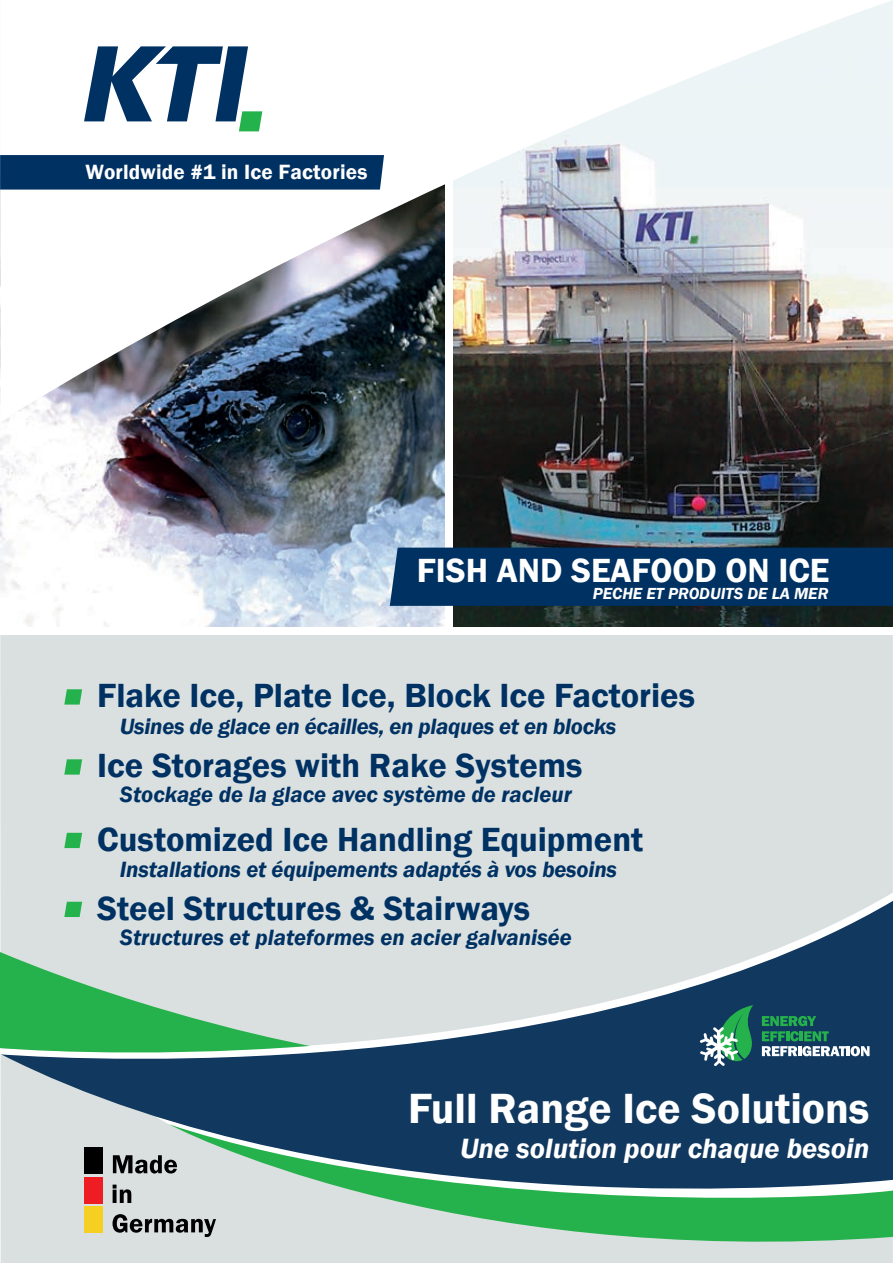
<style>
.page{position:relative;width:893px;height:1263px;background:#fff}
.page>*{position:absolute;margin:0;border:0;box-sizing:border-box;transform-origin:0 0}
.t1{font:600 43.5px "Franklin Gothic";color:#fff}
.t2{font:600 34.5px/70.1px "Franklin Gothic";color:#003163}
.t3{font:600 34.5px "Franklin Gothic";color:#fff}
.t4{font:italic 600 28.65px "Franklin Gothic";color:#fff}
.t5{font:italic 600 22.8px "Franklin Gothic";letter-spacing:-.01em;color:#003163}
.t6{font:600 21.3px "Franklin Gothic";letter-spacing:.01em;color:#fff}
.t7{font:italic 600 16.5px "Franklin Gothic";color:#fff}
</style>
<div class="page">
<div style="left:0;top:635px;width:893px;height:628px;background:#dae0e0"></div>
<div style="left:0;top:892px;width:893px;height:337px;background:#dae0e0"></div>
<svg style="left:169px;top:1230px;width:724px;height:33px;background:#c3dacd"></svg>
<svg style="left:1px;top:900px;width:892px;height:330px;background:#73979a"></svg>
<div style="left:84px;top:1147px;width:19px;height:26px;background:#000001"></div>
<div style="left:84px;top:1177px;width:19px;height:26px;background:#ee1d24"></div>
<div style="left:84px;top:1206px;width:19px;height:26px;background:#f5d023"></div>
<svg style="left:113px;top:1155px;width:64px;height:18px"></svg>
<svg style="left:113px;top:1184px;width:18px;height:19px"></svg>
<svg style="left:113px;top:1214px;width:103px;height:23px;background:#8b8f90"></svg>
<svg style="left:762px;top:1016px;width:107px;height:40px;background:#3d7076"></svg>
<svg style="left:700px;top:1005px;width:53px;height:61px;background:#428276"></svg>
<svg style="left:64px;top:689px;width:18px;height:15px"></svg>
<svg style="left:64px;top:759px;width:18px;height:16px"></svg>
<svg style="left:64px;top:833px;width:18px;height:15px"></svg>
<svg style="left:64px;top:902px;width:18px;height:15px"></svg>
<img style="left:453px;top:422px;width:440px;height:205px">
<img style="left:0;top:422px;width:445px;height:205px">
<div style="left:390px;top:548px;width:503px;height:58px;background:#003163"></div>
<img style="left:0;top:0;width:893px;height:422px">
<div style="left:0;top:155px;width:384px;height:35px;background:#003163"></div>
<svg style="left:84px;top:46px;width:178px;height:85px"></svg>
<p class="t6" style="left:85px;top:159px;width:284px">Worldwide #1 in Ice Factories</p>
<h2 class="t3" style="left:417px;top:549px;width:414px">FISH AND SEAFOOD ON ICE</h2>
<p class="t7" style="left:593px;top:583px;width:237px">PECHE ET PRODUITS DE LA MER</p>
<h2 class="t2" style="left:97px;top:661px;width:599px">Flake Ice, Plate Ice, Block Ice Factories<br>Ice Storages with Rake Systems</h2>
<p class="t5" style="left:120px;top:711px;width:498px">Usines de glace en écailles, en plaques et en blocks</p>
<p class="t5" style="left:120px;top:780px;width:453px">Stockage de la glace avec système de racleur</p>
<h2 class="t2" style="left:97px;top:805px;width:548px;line-height:69px">Customized Ice Handling Equipment<br>Steel Structures &amp; Stairways</h2>
<p class="t5" style="left:120px;top:855px;width:499px">Installations et équipements adaptés à vos besoins</p>
<p class="t5" style="left:120px;top:922px;width:453px">Structures et plateformes en acier galvanisée</p>
<h1 class="t1" style="left:408px;top:1081px;width:463px">Full Range Ice Solutions</h1>
<p class="t4" style="left:460px;top:1130px;width:411px">Une solution pour chaque besoin</p>
</div>
